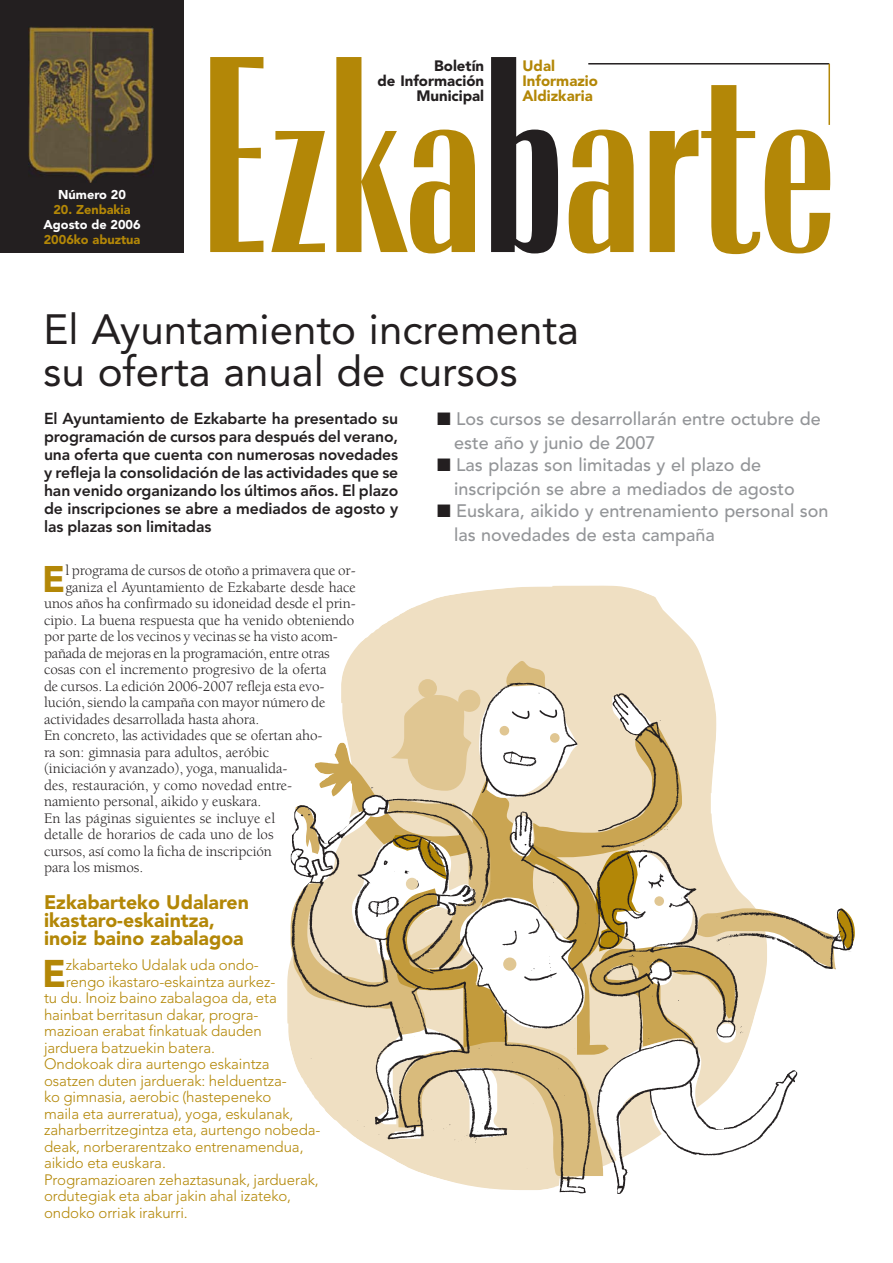
<style>
.page{position:relative;width:893px;height:1263px;background:#fff}
.page>*{position:absolute;margin:0;border:0;box-sizing:border-box;transform-origin:0 0}
.t1{font:700 condensed 292.35px "Radiant";color:#b38707}
.t2{font:42px/42px "Avenir";color:#231f20}
.t3{font:900 38.25px "Avenir";color:#b38707}
.t4{font:900 36.75px "Avenir";color:#b38707}
.t5{font:900 19.5px/18px "Avenir";color:#b38707}
.t6{font:500 18px/23.7px "Avenir";color:#939598}
.t7{font:800 15.75px/18px "Avenir";letter-spacing:-.005em;color:#231f20;text-align:justify}
.t8{font:15px "Berkeley";letter-spacing:-.005em;color:#231f20}
.t9{font:300 15px "Avenir";letter-spacing:-.005em;color:#b38707}
.t10{font:900 15px/15px "Avenir";color:#231f20;text-align:right}
.t11{font:900 15px/15px "Avenir";color:#b38707}
.t12{font:900 12.75px "Avenir";color:#b38707}
.t13{font:900 12.75px "Avenir";color:#fff}
.s1{color:#231f20}
</style>
<div class="page">
<div style="left:1px;top:0;width:183px;height:252px;background:#231f20"></div>
<img style="left:29px;top:27px;width:125px;height:156px">
<hr style="left:588px;top:63px;width:241px;height:2px;background:#231f20">
<hr style="left:828px;top:64px;width:2px;height:61px;background:#b38707">
<svg style="left:348px;top:586px;width:354px;height:74px;fill:#efdfc2"></svg>
<div style="left:474px;top:653px;width:222px;height:7px;background:#efdfc2"></div>
<svg style="left:287px;top:660px;width:568px;height:531px"></svg>
<p class="t13" style="left:58px;top:189px;width:69px">Número 20</p>
<p class="t12" style="left:53px;top:204px;width:79px">20. Zenbakia</p>
<p class="t13" style="left:43px;top:219px;width:99px">Agosto de 2006</p>
<p class="t12" style="left:44px;top:234px;width:98px">2006ko abuztua</p>
<h1 class="t1" style="left:200px;top:56px;width:637px">Ezka<span class="s1">b</span>arte</h1>
<p class="t10" style="left:377px;top:60px;width:108px">Boletín<br>de Información<br>Municipal</p>
<p class="t11" style="left:522px;top:60px;width:77px">Udal<br>Informazio<br>Aldizkaria</p>
<h2 class="t2" style="left:44px;top:312px;width:537px">El Ayuntamiento incrementa su oferta anual de cursos</h2>
<p class="t6" style="left:454px;top:409px;width:368px;text-indent:-17px"><span class="s1">■</span> Los cursos se desarrollarán entre octubre de este año y junio de 2007</p>
<p class="t6" style="left:454px;top:455px;width:342px;text-indent:-17px"><span class="s1">■</span> Las plazas son limitadas y el plazo de inscripción se abre a mediados de agosto</p>
<p class="t6" style="left:454px;top:501px;width:376px;text-indent:-17px"><span class="s1">■</span> Euskara, aikido y entrenamiento personal son las novedades de esta campaña</p>
<p class="t7" style="left:44px;top:411px;width:356px">El Ayuntamiento de Ezkabarte ha presentado su programación de cursos para después del verano, una oferta que cuenta con numerosas novedades y refleja la consolidación de las actividades que se han venido organizando los últimos años. El plazo de inscripciones se abre a mediados de agosto y las plazas son limitadas</p>
<h3 class="t4" style="left:42px;top:564px;width:25px">E</h3>
<p class="t8" style="left:65px;top:565px;width:292px">l programa de cursos de otoño a primavera que or-</p>
<p class="t8" style="left:65px;top:581px;width:292px">ganiza el Ayuntamiento de Ezkabarte desde hace</p>
<p class="t8" style="left:44px;top:598px;width:313px">unos años ha confirmado su idoneidad desde el prin-</p>
<p class="t8" style="left:44px;top:614px;width:312px">cipio. La buena respuesta que ha venido obteniendo</p>
<p class="t8" style="left:44px;top:631px;width:295px">por parte de los vecinos y vecinas se ha visto acom-</p>
<p class="t8" style="left:44px;top:647px;width:287px">pañada de mejoras en la programación, entre otras</p>
<p class="t8" style="left:44px;top:664px;width:284px">cosas con el incremento progresivo de la oferta</p>
<p class="t8" style="left:44px;top:680px;width:282px">de cursos. La edición 2006-2007 refleja esta evo-</p>
<p class="t8" style="left:44px;top:697px;width:283px">lución, siendo la campaña con mayor número de</p>
<p class="t8" style="left:44px;top:713px;width:217px">actividades desarrollada hasta ahora.</p>
<p class="t8" style="left:44px;top:730px;width:280px">En concreto, las actividades que se ofertan aho-</p>
<p class="t8" style="left:44px;top:746px;width:227px">ra son: gimnasia para adultos, aeróbic</p>
<p class="t8" style="left:44px;top:763px;width:245px">(iniciación y avanzado), yoga, manualida-</p>
<p class="t8" style="left:44px;top:779px;width:250px">des, restauración, y como novedad entre-</p>
<p class="t8" style="left:44px;top:796px;width:219px">namiento personal, aikido y euskara.</p>
<p class="t8" style="left:44px;top:812px;width:233px">En las páginas siguientes se incluye el</p>
<p class="t8" style="left:44px;top:829px;width:231px">detalle de horarios de cada uno de los</p>
<p class="t8" style="left:44px;top:845px;width:229px">cursos, así como la ficha de inscripción</p>
<p class="t8" style="left:44px;top:862px;width:101px">para los mismos.</p>
<h3 class="t5" style="left:44px;top:895px;width:206px">Ezkabarteko Udalaren ikastaro-eskaintza, inoiz baino zabalagoa</h3>
<h3 class="t3" style="left:42px;top:958px;width:26px">E</h3>
<p class="t9" style="left:66px;top:959px;width:194px">zkabarteko Udalak uda ondo-</p>
<p class="t9" style="left:66px;top:975px;width:211px">rengo ikastaro-eskaintza aurkez-</p>
<p class="t9" style="left:44px;top:992px;width:234px">tu du. Inoiz baino zabalagoa da, eta</p>
<p class="t9" style="left:44px;top:1008px;width:216px">hainbat berritasun dakar, progra-</p>
<p class="t9" style="left:44px;top:1025px;width:219px">mazioan erabat finkatuak dauden</p>
<p class="t9" style="left:44px;top:1041px;width:173px">jarduera batzuekin batera.</p>
<p class="t9" style="left:44px;top:1058px;width:227px">Ondokoak dira aurtengo eskaintza</p>
<p class="t9" style="left:44px;top:1074px;width:244px">osatzen duten jarduerak: helduentza-</p>
<p class="t9" style="left:44px;top:1091px;width:229px">ko gimnasia, aerobic (hastepeneko</p>
<p class="t9" style="left:44px;top:1107px;width:251px">maila eta aurreratua), yoga, eskulanak,</p>
<p class="t9" style="left:44px;top:1124px;width:278px">zaharberritzegintza eta, aurtengo nobeda-</p>
<p class="t9" style="left:44px;top:1140px;width:261px">deak, norberarentzako entrenamendua,</p>
<p class="t9" style="left:44px;top:1157px;width:123px">aikido eta euskara.</p>
<p class="t9" style="left:44px;top:1173px;width:276px">Programazioaren zehaztasunak, jarduerak,</p>
<p class="t9" style="left:44px;top:1190px;width:249px">ordutegiak eta abar jakin ahal izateko,</p>
<p class="t9" style="left:44px;top:1206px;width:145px">ondoko orriak irakurri.</p>
</div>
